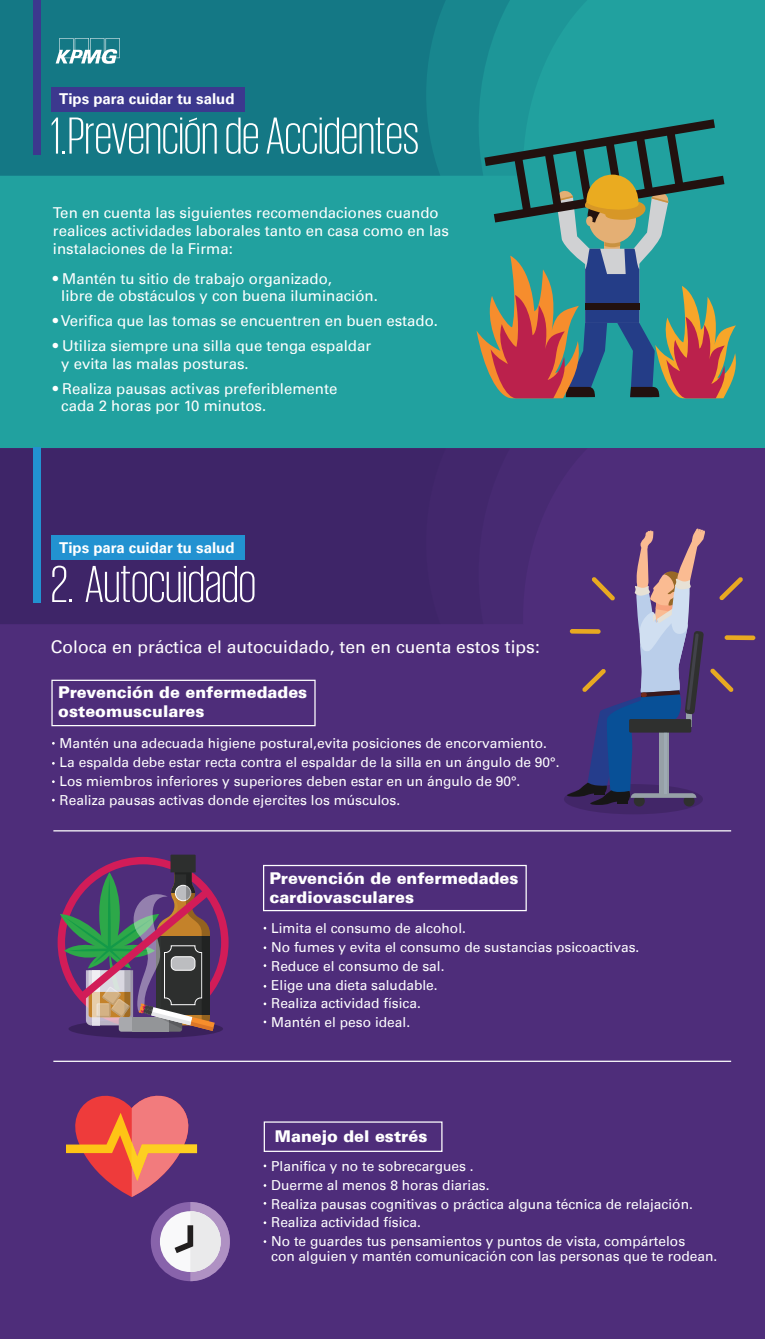
<style>
.page{position:relative;width:765px;height:1339px;background:#fff}
.page>*{position:absolute;margin:0;border:0;box-sizing:border-box;transform-origin:0 0}
.t1{font:300 53.25px "KPMG";color:#fff}
.t2{font:17.5px "Univers 55 Roman";color:#fff}
.t3{font:900 16.25px/18.8px "Univers 75";color:#fff}
.t4{font:15px/17.5px "Univers 55 Roman";color:#fff}
.t5{font:700 15px "Univers 65";color:#fff}
.t6{font:13.75px/18.8px "Univers 55 Roman";color:#fff}
</style>
<div class="page">
<div style="left:0;top:0;width:765px;height:448px;background:#21a19f"></div>
<svg style="left:510px;top:0;width:76px;height:119px;fill:#1d9698"></svg>
<svg style="left:446px;top:0;width:64px;height:176px;fill:#18868e"></svg>
<div style="left:0;top:0;width:446px;height:176px;background:#147885"></div>
<svg style="left:56px;top:38px;width:64px;height:26px;background:#65a6af"></svg>
<div style="left:34px;top:0;width:7px;height:155px;background:#3c388e"></div>
<svg style="left:477px;top:119px;width:259px;height:279px"></svg>
<div style="left:51px;top:87px;width:194px;height:24px;background:#3c388e"></div>
<div style="left:0;top:448px;width:765px;height:890px;background:#4e2d7a"></div>
<div style="left:446px;top:449px;width:64px;height:175px;background:#42276c"></div>
<div style="left:0;top:448px;width:446px;height:176px;background:#3e2568"></div>
<div style="left:34px;top:447px;width:7px;height:156px;background:#2292d1"></div>
<div style="left:51px;top:535px;width:194px;height:24px;background:#2292d1"></div>
<div style="left:564px;top:784px;width:139px;height:30px;background:#422668;border-radius:50%"></div>
<div style="left:634px;top:795px;width:11px;height:11px;background:#2f302f;border-radius:50%"></div>
<div style="left:684px;top:795px;width:11px;height:11px;background:#2f302f;border-radius:50%"></div>
<div style="left:725px;top:635px;width:30px;height:5px;background:#e8a921;border-radius:2px"></div>
<svg style="left:567px;top:528px;width:176px;height:277px"></svg>
<svg style="left:68px;top:1019px;width:155px;height:19px"></svg>
<svg style="left:60px;top:854px;width:158px;height:177px"></svg>
<svg style="left:66px;top:1095px;width:164px;height:185px"></svg>
<div style="left:51px;top:679px;width:265px;height:47px;border:1px solid #fff"></div>
<div style="left:263px;top:864px;width:264px;height:47px;border:1px solid #fff"></div>
<hr style="left:53px;top:830px;width:678px;height:1px;background:#fff">
<hr style="left:53px;top:1060px;width:678px;height:1px;background:#fff">
<p class="t5" style="left:59px;top:90px;width:177px">Tips para cuidar tu salud</p>
<h1 class="t1" style="left:51px;top:110px;width:370px">1. Prevención de Accidentes</h1>
<p class="t4" style="left:53px;top:204px;width:398px;line-height:18px">Ten en cuenta las siguientes recomendaciones cuando realices actividades laborales tanto en casa como en las instalaciones de la Firma:</p>
<p class="t4" style="left:61px;top:269px;width:318px;text-indent:-8px">• Mantén tu sitio de trabajo organizado,<br>libre de obstáculos y con buena iluminación.</p>
<p class="t4" style="left:53px;top:312px;width:387px">• Verifica que las tomas se encuentren en buen estado.</p>
<p class="t4" style="left:61px;top:337px;width:312px;text-indent:-8px">• Utiliza siempre una silla que tenga espaldar y evita las malas posturas.</p>
<p class="t4" style="left:61px;top:379px;width:278px;text-indent:-8px">• Realiza pausas activas preferiblemente cada 2 horas por 10 minutos.</p>
<p class="t5" style="left:59px;top:538px;width:177px">Tips para cuidar tu salud</p>
<h1 class="t1" style="left:51px;top:558px;width:207px">2. Autocuidado</h1>
<p class="t2" style="left:51px;top:636px;width:491px">Coloca en práctica el autocuidado, ten en cuenta estos tips:</p>
<p class="t3" style="left:58px;top:683px;width:251px">Prevención de enfermedades osteomusculares</p>
<p class="t6" style="left:60px;top:734px;width:501px">Mantén una adecuada higiene postural,evita posiciones de encorvamiento.<br>La espalda debe estar recta contra el espaldar de la silla en un ángulo de 90°.<br>Los miembros inferiores y superiores deben estar en un ángulo de 90°.<br>Realiza pausas activas donde ejercites los músculos.</p>
<p class="t3" style="left:269px;top:868px;width:251px">Prevención de enfermedades cardiovasculares</p>
<p class="t6" style="left:271px;top:919px;width:370px">Limita el consumo de alcohol.<br>No fumes y evita el consumo de sustancias psicoactivas.<br>Reduce el consumo de sal.<br>Elige una dieta saludable.<br>Realiza actividad física.<br>Mantén el peso ideal.</p>
<p class="t3" style="left:275px;top:1126px;width:154px">Manejo del estrés</p>
<p class="t6" style="left:271px;top:1156px;width:423px">Planifica y no te sobrecargues .<br>Duerme al menos 8 horas diarias.<br>Realiza pausas cognitivas o práctica alguna técnica de relajación.<br>Realiza actividad física.<br>No te guardes tus pensamientos y puntos de vista, compártelos</p>
<p class="t6" style="left:271px;top:1246px;width:448px">con alguien y mantén comunicación con las personas que te rodean.</p>
</div>
